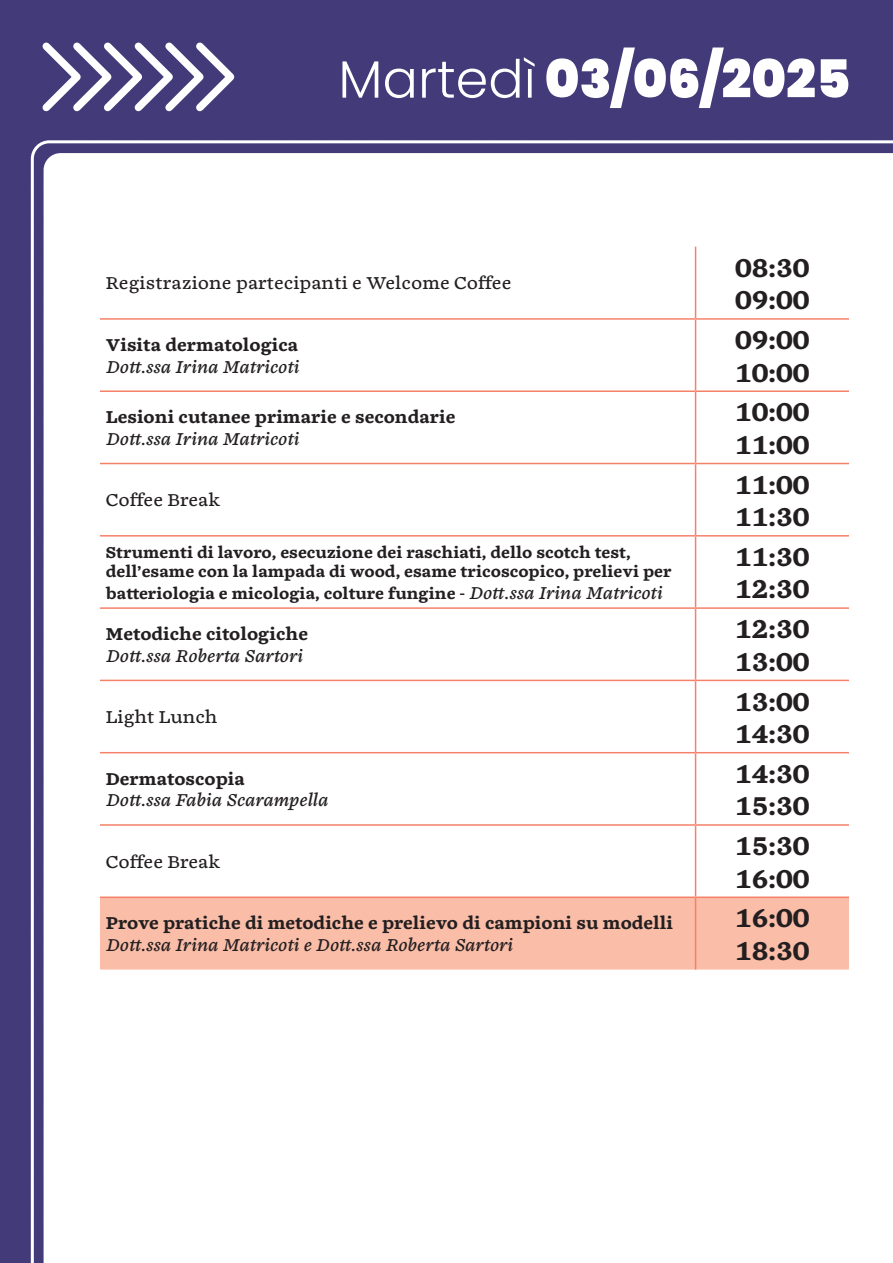
<style>
.page{position:relative;width:893px;height:1263px;background:#433b79}
.page>*{position:absolute;margin:0;border:0;box-sizing:border-box;transform-origin:0 0}
.t1{font:900 52.5px "Poppins";color:#fff}
.t2{font:700 27px "Chiavettieri";color:#231f20}
.t3{font:700 18px "Chiavettieri";color:#231f20}
.t4{font:italic 18px "Chiavettieri";color:#231f20}
.t5{font:18px "Chiavettieri";color:#231f20}
.t6{font:700 16.5px/19.8px "Chiavettieri";color:#231f20}
.s1{font-weight:300}
.s2{font-weight:400;font-style:italic;font-size:18px}
</style>
<div class="page">
<div style="left:30px;top:140px;width:863px;height:1123px;background:#fff"></div>
<svg style="left:42px;top:42px;width:193px;height:70px"></svg>
<div style="left:100px;top:898px;width:749px;height:71px;background:#fabda8"></div>
<hr style="left:695px;top:247px;width:1px;height:71px;background:#f48168">
<hr style="left:100px;top:318px;width:596px;height:2px;background:#f48168">
<hr style="left:696px;top:318px;width:153px;height:2px;background:#f48168">
<hr style="left:695px;top:320px;width:1px;height:70px;background:#f48168">
<hr style="left:100px;top:390px;width:596px;height:2px;background:#f48168">
<hr style="left:696px;top:390px;width:153px;height:2px;background:#f48168">
<hr style="left:695px;top:392px;width:1px;height:71px;background:#f48168">
<hr style="left:100px;top:463px;width:596px;height:1px;background:#f48168">
<hr style="left:696px;top:463px;width:153px;height:1px;background:#f48168">
<hr style="left:695px;top:464px;width:1px;height:71px;background:#f48168">
<hr style="left:100px;top:535px;width:596px;height:1px;background:#f48168">
<hr style="left:696px;top:535px;width:153px;height:1px;background:#f48168">
<hr style="left:695px;top:536px;width:1px;height:71px;background:#f48168">
<hr style="left:100px;top:607px;width:596px;height:2px;background:#f48168">
<hr style="left:696px;top:607px;width:153px;height:2px;background:#f48168">
<hr style="left:695px;top:609px;width:1px;height:71px;background:#f48168">
<hr style="left:100px;top:680px;width:596px;height:1px;background:#f48168">
<hr style="left:696px;top:680px;width:153px;height:1px;background:#f48168">
<hr style="left:695px;top:681px;width:1px;height:71px;background:#f48168">
<hr style="left:100px;top:752px;width:596px;height:1px;background:#f48168">
<hr style="left:696px;top:752px;width:153px;height:1px;background:#f48168">
<hr style="left:695px;top:753px;width:1px;height:71px;background:#f48168">
<hr style="left:100px;top:824px;width:596px;height:2px;background:#f48168">
<hr style="left:696px;top:824px;width:153px;height:2px;background:#f48168">
<hr style="left:695px;top:826px;width:1px;height:70px;background:#f48168">
<hr style="left:100px;top:896px;width:596px;height:2px;background:#f48168">
<hr style="left:696px;top:896px;width:153px;height:2px;background:#f48168">
<hr style="left:695px;top:898px;width:1px;height:71px;background:#f48168">
<p class="t1" style="left:338px;top:49px;width:514px"><span class="s1">Martedì</span> 03/06/2025</p>
<p class="t5" style="left:106px;top:272px;width:407px">Registrazione partecipanti e Welcome Coffee</p>
<p class="t3" style="left:106px;top:333px;width:194px">Visita dermatologica</p>
<p class="t4" style="left:106px;top:355px;width:195px">Dott.ssa Irina Matricoti</p>
<p class="t3" style="left:106px;top:406px;width:351px">Lesioni cutanee primarie e secondarie</p>
<p class="t4" style="left:106px;top:427px;width:195px">Dott.ssa Irina Matricoti</p>
<p class="t5" style="left:106px;top:489px;width:116px">Coffee Break</p>
<p class="t6" style="left:106px;top:542px;width:567px">Strumenti di lavoro, esecuzione dei raschiati, dello scotch test, dell’esame con la lampada di wood, esame tricoscopico, prelievi per</p>
<p class="t6" style="left:106px;top:584px;width:558px">batteriologia e micologia, colture fungine - <span class="s2">Dott.ssa Irina Matricoti</span></p>
<p class="t3" style="left:106px;top:622px;width:204px">Metodiche citologiche</p>
<p class="t4" style="left:106px;top:644px;width:198px">Dott.ssa Roberta Sartori</p>
<p class="t5" style="left:106px;top:706px;width:113px">Light Lunch</p>
<p class="t3" style="left:106px;top:767px;width:140px">Dermatoscopia</p>
<p class="t4" style="left:106px;top:789px;width:224px">Dott.ssa Fabia Scarampella</p>
<p class="t5" style="left:106px;top:850px;width:116px">Coffee Break</p>
<p class="t3" style="left:106px;top:912px;width:569px">Prove pratiche di metodiche e prelievo di campioni su modelli</p>
<p class="t4" style="left:106px;top:933px;width:408px">Dott.ssa Irina Matricoti e Dott.ssa Roberta Sartori</p>
<p class="t2" style="left:735px;top:250px;width:76px">08:30</p>
<p class="t2" style="left:735px;top:282px;width:76px">09:00</p>
<p class="t2" style="left:735px;top:322px;width:76px">09:00</p>
<p class="t2" style="left:735px;top:355px;width:76px">10:00</p>
<p class="t2" style="left:735px;top:395px;width:76px">10:00</p>
<p class="t2" style="left:735px;top:427px;width:76px">11:00</p>
<p class="t2" style="left:735px;top:467px;width:76px">11:00</p>
<p class="t2" style="left:735px;top:499px;width:76px">11:30</p>
<p class="t2" style="left:735px;top:539px;width:76px">11:30</p>
<p class="t2" style="left:735px;top:572px;width:76px">12:30</p>
<p class="t2" style="left:735px;top:612px;width:76px">12:30</p>
<p class="t2" style="left:735px;top:644px;width:76px">13:00</p>
<p class="t2" style="left:735px;top:684px;width:76px">13:00</p>
<p class="t2" style="left:735px;top:716px;width:76px">14:30</p>
<p class="t2" style="left:735px;top:756px;width:76px">14:30</p>
<p class="t2" style="left:735px;top:788px;width:76px">15:30</p>
<p class="t2" style="left:735px;top:828px;width:76px">15:30</p>
<p class="t2" style="left:735px;top:861px;width:76px">16:00</p>
<p class="t2" style="left:735px;top:901px;width:76px">16:00</p>
<p class="t2" style="left:735px;top:933px;width:76px">18:30</p>
</div>
